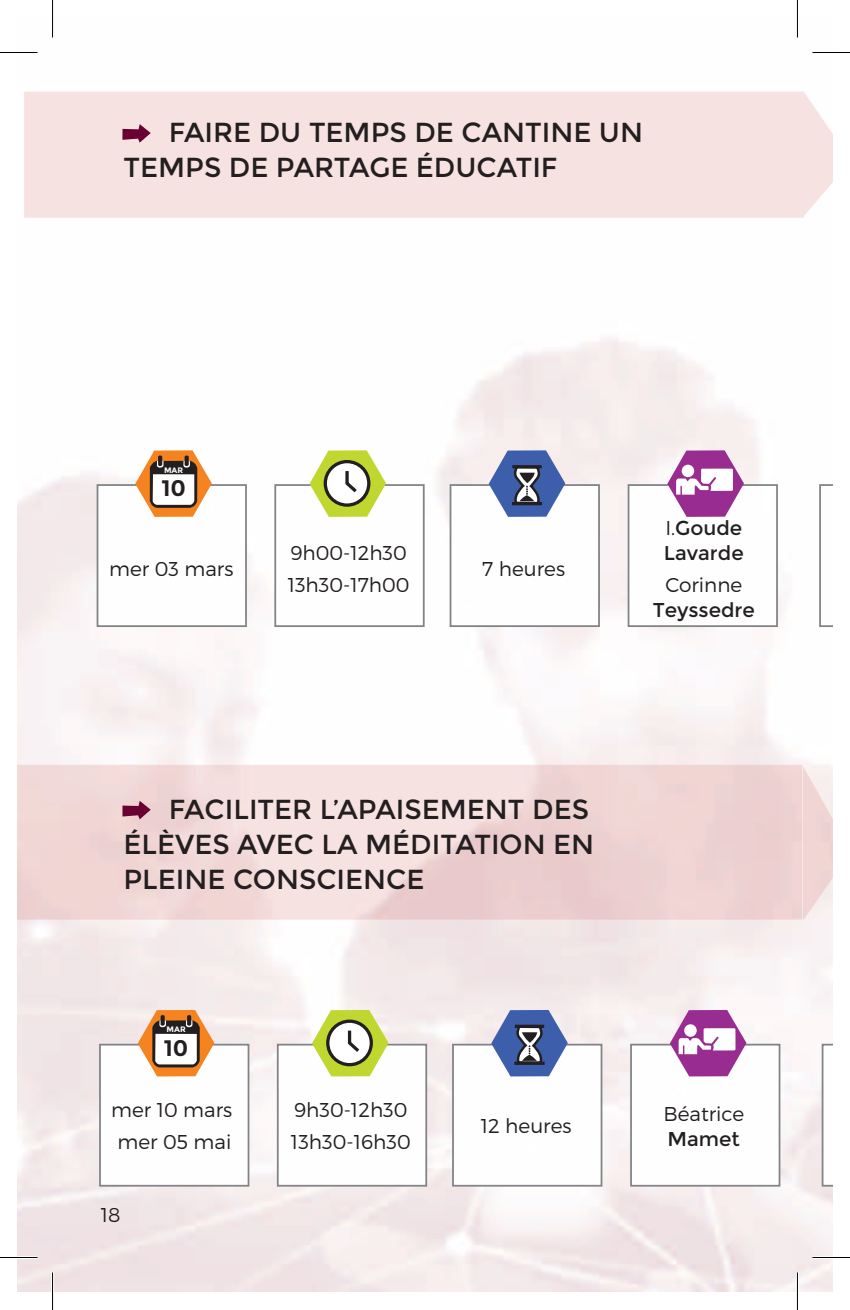
<style>
.page{position:relative;width:850px;height:1310px;background:#fff}
.page>*{position:absolute;margin:0;border:0;box-sizing:border-box;transform-origin:0 0}
.t1{font:27.5px/35px "Montserrat";color:#231f20}
.t2{font:700 22.5px "Montserrat";color:#231f20}
.t3{font:300 20px/32px "Montserrat";color:#231f20}
.t4{font:20px/25px "Montserrat";color:#231f20}
.t5{font:700 8px "Montserrat";color:#fff}
.s1{font-weight:300}
</style>
<div class="page">
<img style="left:17px;top:37px;width:815px;height:1254px">
<div style="left:97px;top:484px;width:150px;height:143px;background:#fff;border:2px solid #808285"></div>
<svg style="left:818px;top:484px;width:14px;height:143px"></svg>
<div style="left:627px;top:484px;width:150px;height:143px;background:#fff;border:2px solid #808285"></div>
<div style="left:449px;top:484px;width:150px;height:143px;background:#fff;border:2px solid #808285"></div>
<div style="left:274px;top:484px;width:150px;height:143px;background:#fff;border:2px solid #808285"></div>
<svg style="left:135px;top:450px;width:77px;height:67px"></svg>
<svg style="left:488px;top:450px;width:77px;height:67px"></svg>
<svg style="left:667px;top:450px;width:76px;height:67px"></svg>
<svg style="left:309px;top:450px;width:77px;height:67px"></svg>
<div style="left:99px;top:1044px;width:150px;height:142px;background:#fff;border:2px solid #808285"></div>
<svg style="left:821px;top:1044px;width:11px;height:142px"></svg>
<div style="left:629px;top:1044px;width:151px;height:142px;background:#fff;border:2px solid #808285"></div>
<div style="left:452px;top:1044px;width:150px;height:142px;background:#fff;border:2px solid #808285"></div>
<div style="left:277px;top:1044px;width:150px;height:142px;background:#fff;border:2px solid #808285"></div>
<svg style="left:138px;top:1010px;width:76px;height:66px"></svg>
<svg style="left:491px;top:1010px;width:76px;height:66px"></svg>
<svg style="left:669px;top:1010px;width:77px;height:66px"></svg>
<svg style="left:312px;top:1010px;width:76px;height:66px"></svg>
<div style="left:24px;top:91px;width:808px;height:127px;background:#f6e2e1"></div>
<svg style="left:17px;top:765px;width:815px;height:156px;background:#f0d7d6"></svg>
<svg style="left:122px;top:801px;width:29px;height:18px"></svg>
<svg style="left:122px;top:124px;width:29px;height:19px"></svg>
<hr style="left:0;top:51px;width:38px;height:3px;background:#fff">
<hr style="left:812px;top:51px;width:37px;height:3px;background:#fff">
<hr style="left:0;top:1256px;width:38px;height:3px;background:#fff">
<hr style="left:812px;top:1256px;width:37px;height:3px;background:#fff">
<hr style="left:51px;top:1272px;width:3px;height:38px;background:#fff">
<hr style="left:795px;top:1272px;width:3px;height:38px;background:#fff">
<hr style="left:0;top:52px;width:38px;height:1px;background:#000">
<hr style="left:812px;top:52px;width:37px;height:1px;background:#000">
<hr style="left:0;top:1257px;width:38px;height:1px;background:#000">
<hr style="left:812px;top:1257px;width:37px;height:1px;background:#000">
<hr style="left:52px;top:0;width:1px;height:37px;background:#000">
<hr style="left:52px;top:1272px;width:1px;height:38px;background:#000">
<hr style="left:796px;top:0;width:1px;height:37px;background:#000">
<hr style="left:796px;top:1272px;width:1px;height:38px;background:#000">
<p class="t1" style="left:123px;top:115px;width:521px;text-indent:45px">FAIRE DU TEMPS DE CANTINE UN<br>TEMPS DE PARTAGE ÉDUCATIF</p>
<p class="t5" style="left:164px;top:465px;width:21px">MAR</p>
<p class="t2" style="left:161px;top:475px;width:26px">10</p>
<p class="t3" style="left:109px;top:553px;width:126px">mer 03 mars</p>
<p class="t3" style="left:287px;top:537px;width:123px">9h00-12h30<br>13h30-17h00</p>
<p class="t3" style="left:482px;top:553px;width:84px">7 heures</p>
<p class="t4" style="left:663px;top:516px;width:81px"><span class="s1">I.</span>Goude<br>Lavarde</p>
<p class="t3" style="left:665px;top:569px;width:78px">Corinne</p>
<p class="t4" style="left:652px;top:598px;width:104px">Teyssedre</p>
<p class="t1" style="left:123px;top:792px;width:472px;text-indent:45px">FACILITER L’APAISEMENT DES<br>ÉLÈVES AVEC LA MÉDITATION EN<br>PLEINE CONSCIENCE</p>
<p class="t5" style="left:166px;top:1024px;width:21px">MAR</p>
<p class="t2" style="left:164px;top:1034px;width:26px">10</p>
<p class="t3" style="left:111px;top:1094px;width:123px;text-align:center">mer 10 mars mer 05 mai</p>
<p class="t3" style="left:101px;top:1198px;width:21px">18</p>
<p class="t3" style="left:291px;top:1094px;width:121px">9h30-12h30<br>13h30-16h30</p>
<p class="t3" style="left:480px;top:1110px;width:92px">12 heures</p>
<p class="t3" style="left:663px;top:1097px;width:82px">Béatrice</p>
<p class="t4" style="left:667px;top:1126px;width:74px">Mamet</p>
</div>
